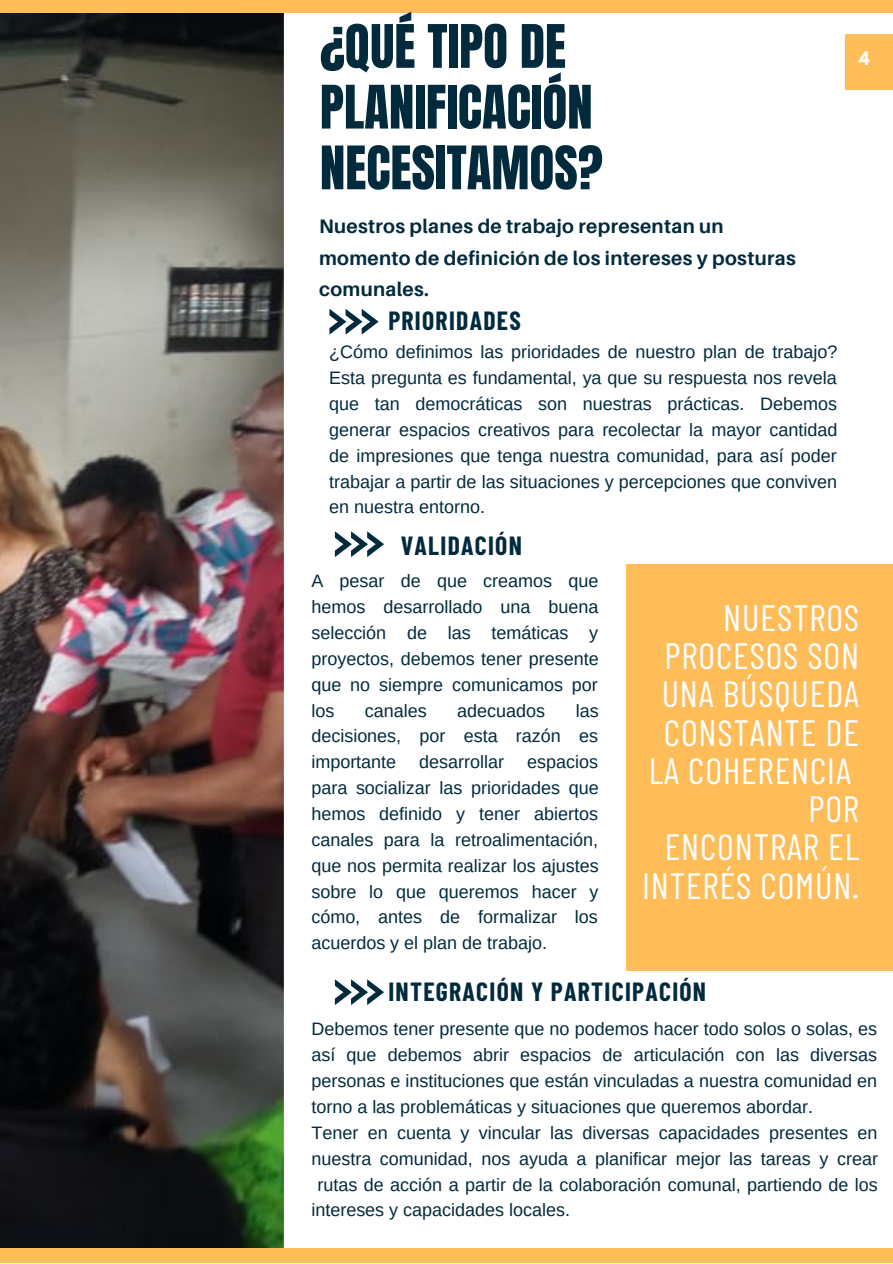
<style>
.page{position:relative;width:893px;height:1264px;background:#fff}
.page>*{position:absolute;margin:0;border:0;box-sizing:border-box;transform-origin:0 0}
.t1{font:51px/60.8px "Anton";color:#022a3d}
.t2{font:36.45px/38.2px "Barlow Condensed";letter-spacing:.025em;color:#fff;text-align:right}
.t3{font:700 25.65px "Barlow Condensed";letter-spacing:.05em;color:#022a3d}
.t4{font:700 19.5px/31.5px "Aileron";letter-spacing:.015em;color:#022a3d}
.t5{font:18px/25.8px "Arimo";color:#022a3d;text-align:justify}
.t6{font:700 16.5px "League Spartan";color:#fff}
</style>
<div class="page">
<img style="left:0;top:12px;width:284px;height:1236px">
<div style="left:626px;top:564px;width:266px;height:406px;background:#ffbd59"></div>
<svg style="left:329px;top:309px;width:49px;height:25px"></svg>
<div style="left:0;top:0;width:892px;height:12px;background:#ffbd59"></div>
<div style="left:0;top:1248px;width:892px;height:14px;background:#ffbd59"></div>
<svg style="left:335px;top:979px;width:49px;height:26px"></svg>
<svg style="left:335px;top:531px;width:49px;height:26px"></svg>
<div style="left:845px;top:34px;width:47px;height:55px;background:#ffbd59"></div>
<p class="t1" style="left:320px;top:17px;width:284px">¿QUÉ TIPO DE<br>PLANIFICACIÓN<br>NECESITAMOS?</p>
<p class="t4" style="left:319px;top:210px;width:478px">Nuestros planes de trabajo representan un momento de definición de los intereses y posturas comunales.</p>
<p class="t3" style="left:388px;top:304px;width:134px">PRIORIDADES</p>
<p class="t5" style="left:329px;top:339px;width:509px">¿Cómo definimos las prioridades de nuestro plan de trabajo?<br>Esta pregunta es fundamental, ya que su respuesta nos revela que tan democráticas son nuestras prácticas. Debemos generar espacios creativos para recolectar la mayor cantidad de impresiones que tenga nuestra comunidad, para así poder trabajar a partir de las situaciones y percepciones que conviven en nuestra entorno.</p>
<p class="t3" style="left:400px;top:529px;width:123px">VALIDACIÓN</p>
<p class="t6" style="left:858px;top:51px;width:12px">4</p>
<p class="t5" style="left:311px;top:568px;width:289px">A pesar de que creamos que hemos desarrollado una buena selección de las temáticas y proyectos, debemos tener presente que no siempre comunicamos por los</p>
<p class="t5" style="left:311px;top:697px;width:289px;text-indent:264px">las decisiones, por esta razón es importante</p>
<p class="t5" style="left:365px;top:697px;width:63px">canales</p>
<p class="t5" style="left:457px;top:697px;width:89px">adecuados</p>
<p class="t5" style="left:311px;top:749px;width:289px;text-indent:216px">espacios para socializar las prioridades que hemos definido y tener abiertos canales para la retroalimentación, que nos permita realizar los ajustes sobre lo que queremos hacer y cómo, antes de formalizar los acuerdos y el plan de trabajo.</p>
<p class="t5" style="left:419px;top:749px;width:86px">desarrollar</p>
<p class="t2" style="left:642px;top:597px;width:218px">NUESTROS<br>PROCESOS SON<br>UNA BÚSQUEDA<br>CONSTANTE DE<br>LA COHERENCIA<br>POR<br>ENCONTRAR EL<br>INTERÉS COMÚN.</p>
<p class="t3" style="left:388px;top:974px;width:319px">INTEGRACIÓN Y PARTICIPACIÓN</p>
<p class="t5" style="left:311px;top:1016px;width:567px">Debemos tener presente que no podemos hacer todo solos o solas, es así que debemos abrir espacios de articulación con las diversas personas e instituciones que están vinculadas a nuestra comunidad en torno a las problemáticas y situaciones que queremos abordar.</p>
<p class="t5" style="left:311px;top:1119px;width:567px">Tener en cuenta y vincular las diversas capacidades presentes en</p>
<p class="t5" style="left:311px;top:1145px;width:568px">nuestra comunidad, nos ayuda a planificar mejor las tareas y crear</p>
<p class="t5" style="left:317px;top:1171px;width:562px">rutas de acción a partir de la colaboración comunal, partiendo de los</p>
<p class="t5" style="left:311px;top:1197px;width:260px">intereses y capacidades locales.</p>
</div>
